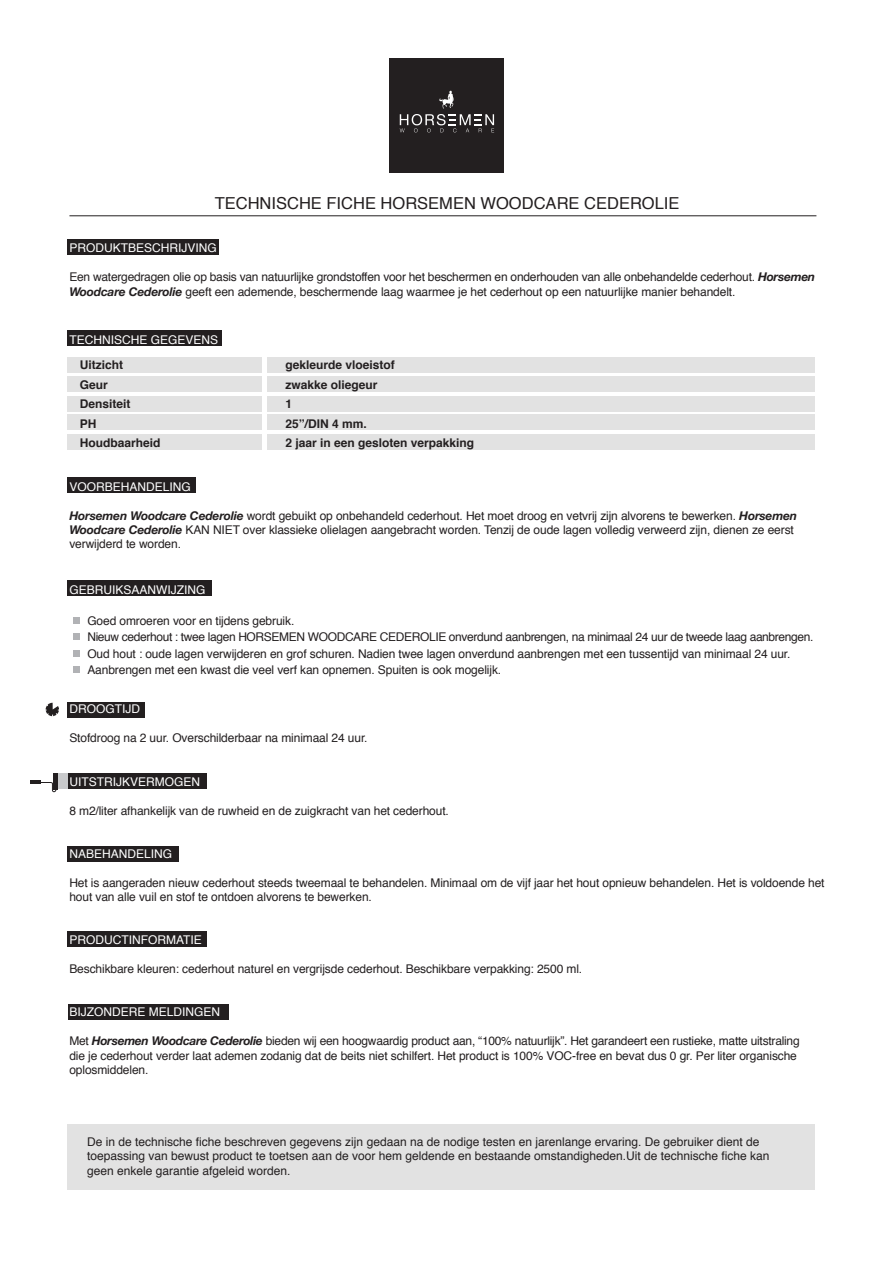
<style>
.page{position:relative;width:893px;height:1263px;background:#fff}
.page>*{position:absolute;margin:0;border:0;box-sizing:border-box;transform-origin:0 0}
.t1{font:16.5px "Helvetica";color:#231f20}
.t2{font:12px/14.4px "Helvetica";letter-spacing:-.01em;color:#231f20}
.t3{font:12px "Helvetica";color:#fff}
.t4{font:700 12px "Helvetica";color:#231f20}
.t5{font:12px "Helvetica";letter-spacing:-.03em;color:#231f20}
.s1{font-family:"Helvetica Neue";font-weight:700;font-style:italic}
</style>
<div class="page">
<div style="left:68px;top:240px;width:151px;height:15px;background:#231f20"></div>
<div style="left:68px;top:331px;width:154px;height:15px;background:#231f20"></div>
<div style="left:68px;top:477px;width:128px;height:16px;background:#231f20"></div>
<div style="left:68px;top:580px;width:144px;height:15px;background:#231f20"></div>
<div style="left:68px;top:702px;width:77px;height:15px;background:#231f20"></div>
<div style="left:68px;top:774px;width:139px;height:15px;background:#231f20"></div>
<div style="left:58px;top:774px;width:10px;height:15px;background:#c9cacc"></div>
<div style="left:68px;top:846px;width:111px;height:15px;background:#231f20"></div>
<div style="left:68px;top:931px;width:139px;height:16px;background:#231f20"></div>
<div style="left:68px;top:1005px;width:161px;height:15px;background:#231f20"></div>
<div style="left:68px;top:357px;width:747px;height:15px;background:#e2e2e2"></div>
<div style="left:68px;top:1124px;width:747px;height:66px;background:#e2e2e2"></div>
<div style="left:68px;top:376px;width:747px;height:15px;background:#e2e2e2"></div>
<div style="left:68px;top:414px;width:747px;height:16px;background:#e2e2e2"></div>
<div style="left:68px;top:396px;width:747px;height:15px;background:#e2e2e2"></div>
<div style="left:68px;top:434px;width:747px;height:15px;background:#e2e2e2"></div>
<div style="left:389px;top:58px;width:114px;height:114px;background:#231f20"></div>
<svg style="left:439px;top:91px;width:15px;height:17px"></svg>
<svg style="left:400px;top:114px;width:94px;height:18px"></svg>
<hr style="left:69px;top:216px;width:747px;height:1px;background:#231f20">
<div style="left:262px;top:355px;width:5px;height:101px;background:#fff"></div>
<svg style="left:45px;top:702px;width:14px;height:15px"></svg>
<hr style="left:54px;top:774px;width:4px;height:16px;background:#231f20">
<svg style="left:30px;top:781px;width:27px;height:11px"></svg>
<svg style="left:74px;top:617px;width:6px;height:6px"></svg>
<svg style="left:74px;top:650px;width:6px;height:6px"></svg>
<svg style="left:74px;top:633px;width:6px;height:6px"></svg>
<svg style="left:74px;top:666px;width:6px;height:6px"></svg>
<p class="t1" style="left:215px;top:189px;width:466px">TECHNISCHE FICHE HORSEMEN WOODCARE CEDEROLIE</p>
<p class="t3" style="left:69px;top:238px;width:149px">PRODUKTBESCHRIJVING</p>
<p class="t2" style="left:69px;top:269px;width:747px">Een watergedragen olie op basis van natuurlijke grondstoffen voor het beschermen en onderhouden van alle onbehandelde cederhout. <span class="s1">Horsemen<br>Woodcare Cederolie</span> geeft een ademende, beschermende laag waarmee je het cederhout op een natuurlijke manier behandelt.</p>
<p class="t3" style="left:69px;top:329px;width:150px">TECHNISCHE GEGEVENS</p>
<p class="t4" style="left:80px;top:354px;width:45px">Uitzicht</p>
<p class="t4" style="left:285px;top:354px;width:111px">gekleurde vloeistof</p>
<p class="t4" style="left:80px;top:374px;width:30px">Geur</p>
<p class="t4" style="left:285px;top:374px;width:94px">zwakke oliegeur</p>
<p class="t4" style="left:80px;top:393px;width:52px">Densiteit</p>
<p class="t4" style="left:285px;top:393px;width:8px">1</p>
<p class="t4" style="left:80px;top:413px;width:18px">PH</p>
<p class="t4" style="left:285px;top:413px;width:83px">25”/DIN 4 mm.</p>
<p class="t4" style="left:80px;top:432px;width:82px">Houdbaarheid</p>
<p class="t4" style="left:285px;top:432px;width:190px">2 jaar in een gesloten verpakking</p>
<p class="t3" style="left:69px;top:476px;width:123px">VOORBEHANDELING</p>
<p class="t2" style="left:69px;top:508px;width:729px"><span class="s1">Horsemen Woodcare Cederolie</span> wordt gebuikt op onbehandeld cederhout. Het moet droog en vetvrij zijn alvorens te bewerken. <span class="s1">Horsemen<br>Woodcare Cederolie</span> KAN NIET over klassieke olielagen aangebracht worden. Tenzij de oude lagen volledig verweerd zijn, dienen ze eerst verwijderd te worden.</p>
<p class="t3" style="left:69px;top:579px;width:138px">GEBRUIKSAANWIJZING</p>
<p class="t2" style="left:87px;top:613px;width:208px">Goed omroeren voor en tijdens gebruik.</p>
<p class="t5" style="left:87px;top:626px;width:728px">Nieuw cederhout : twee lagen HORSEMEN WOODCARE CEDEROLIE onverdund aanbrengen, na minimaal 24 uur de tweede laag aanbrengen.</p>
<p class="t2" style="left:87px;top:646px;width:705px">Oud hout : oude lagen verwijderen en grof schuren. Nadien twee lagen onverdund aanbrengen met een tussentijd van minimaal 24 uur.</p>
<p class="t2" style="left:87px;top:662px;width:415px">Aanbrengen met een kwast die veel verf kan opnemen. Spuiten is ook mogelijk.</p>
<p class="t3" style="left:69px;top:699px;width:72px">DROOGTIJD</p>
<p class="t2" style="left:69px;top:730px;width:300px">Stofdroog na 2 uur. Overschilderbaar na minimaal 24 uur.</p>
<p class="t3" style="left:69px;top:771px;width:132px">UITSTRIJKVERMOGEN</p>
<p class="t2" style="left:69px;top:803px;width:381px">8 m2/liter afhankelijk van de ruwheid en de zuigkracht van het cederhout.</p>
<p class="t3" style="left:69px;top:843px;width:104px">NABEHANDELING</p>
<p class="t2" style="left:69px;top:875px;width:757px">Het is aangeraden nieuw cederhout steeds tweemaal te behandelen. Minimaal om de vijf jaar het hout opnieuw behandelen. Het is voldoende het hout van alle vuil en stof te ontdoen alvorens te bewerken.</p>
<p class="t3" style="left:69px;top:930px;width:134px">PRODUCTINFORMATIE</p>
<p class="t2" style="left:69px;top:961px;width:514px">Beschikbare kleuren: cederhout naturel en vergrijsde cederhout. Beschikbare verpakking: 2500 ml.</p>
<p class="t3" style="left:69px;top:1002px;width:152px">BIJZONDERE MELDINGEN</p>
<p class="t2" style="left:69px;top:1033px;width:732px">Met <span class="s1">Horsemen Woodcare Cederolie</span> bieden wij een hoogwaardig product aan, “100% natuurlijk”. Het garandeert een rustieke, matte uitstraling die je cederhout verder laat ademen zodanig dat de beits niet schilfert. Het product is 100% VOC-free en bevat dus 0 gr. Per liter organische oplosmiddelen.</p>
<p class="t2" style="left:87px;top:1134px;width:684px">De in de technische fiche beschreven gegevens zijn gedaan na de nodige testen en jarenlange ervaring. De gebruiker dient de toepassing van bewust product te toetsen aan de voor hem geldende en bestaande omstandigheden.Uit de technische fiche kan geen enkele garantie afgeleid worden.</p>
</div>
